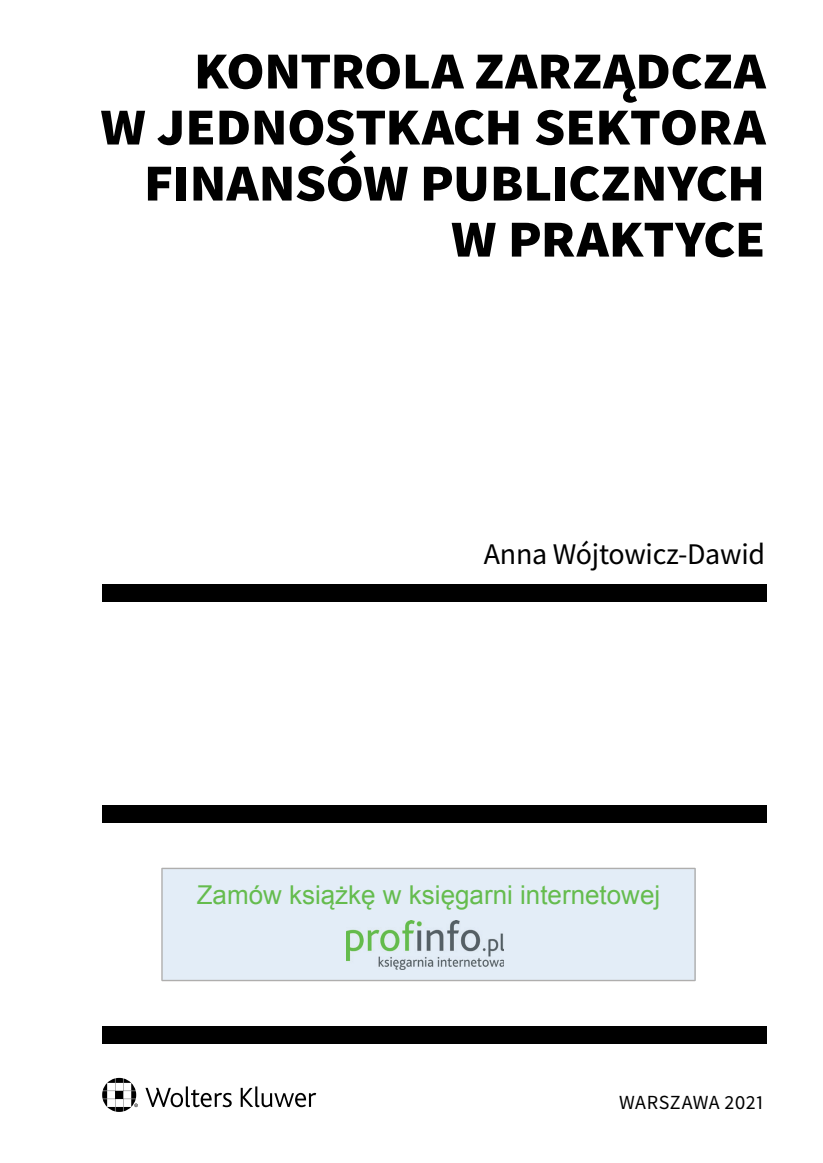
<style>
.page{position:relative;width:823px;height:1163px;background:#fff}
.page>*{position:absolute;margin:0;border:0;box-sizing:border-box;transform-origin:0 0}
.t1{font:700 64px/56px "Source Sans Pro";letter-spacing:-.03em;color:#000;text-align:right}
.t2{font:30px "Source Sans Pro";letter-spacing:-.01em;color:#000}
.t3{font:26px "Arial";color:#65bc4e}
.t4{font:20px "Source Sans Pro";letter-spacing:.01em;color:#000}
</style>
<div class="page">
<svg style="left:102px;top:1077px;width:214px;height:34px"></svg>
<div style="left:102px;top:584px;width:663px;height:17px;background:#000"></div>
<div style="left:102px;top:805px;width:663px;height:17px;background:#000"></div>
<div style="left:102px;top:1026px;width:663px;height:17px;background:#000"></div>
<svg style="left:161px;top:867px;width:534px;height:114px;background:#e1eaf3"></svg>
<div style="left:170px;top:885px;width:516px;height:33px;background:#e3edf7"></div>
<div style="left:346px;top:920px;width:164px;height:51px;background:#e3edf7"></div>
<img style="left:346px;top:920px;width:157px;height:49px">
<p class="t1" style="left:100px;top:38px;width:667px">Kontrola zarządcza<br>w jednostkach sektora finansów publicznych w praktyce</p>
<p class="t2" style="left:483px;top:535px;width:283px">Anna Wójtowicz-Dawid</p>
<p class="t3" style="left:196px;top:877px;width:465px">Zamów książkę w księgarni internetowej</p>
<p class="t4" style="left:619px;top:1089px;width:145px">WARSZAWA 2021</p>
</div>
